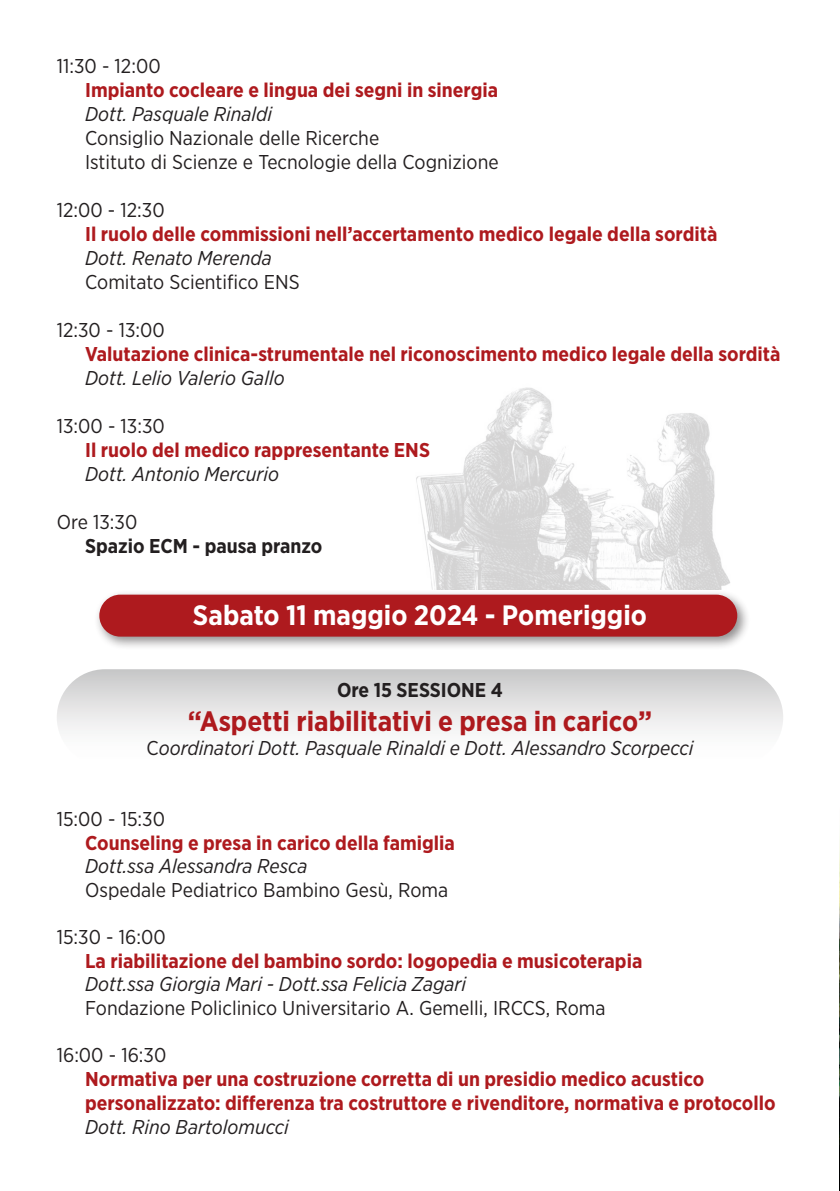
<style>
.page{position:relative;width:840px;height:1191px;background:#fff}
.page>*{position:absolute;margin:0;border:0;box-sizing:border-box;transform-origin:0 0}
.t1{font:700 28px "Gotham Narrow";color:#ae1a1e}
.t2{font:700 28px "Gotham Narrow";color:#fff}
.t3{font:700 20px/23.6px "Gotham Narrow";color:#ae1a1e}
.t4{font:20px/24px "Gotham Narrow";color:#231f20}
.t5{font:italic 20px "Gotham Narrow";color:#231f20}
.t6{font:700 20px "Gotham Narrow";color:#231f20}
.s1{font-style:normal}
</style>
<div class="page">
<img style="left:416px;top:387px;width:314px;height:202px">
<div style="left:57px;top:669px;width:725px;height:96px;background:linear-gradient(to bottom,#cbcbcc,#fff);border-radius:48px"></div>
<img style="left:839px;top:835px;width:1px;height:356px">
<div style="left:94px;top:589px;width:656px;height:61px;background:#231f20;opacity:.5"></div>
<div style="left:99px;top:594px;width:637px;height:42px;background:#ae1a1e;border-radius:21px"></div>
<p class="t4" style="left:57px;top:53px;width:105px">11:30 - 12:00</p>
<p class="t3" style="left:85px;top:78px;width:414px">Impianto cocleare e lingua dei segni in sinergia</p>
<p class="t5" style="left:85px;top:101px;width:188px">Dott. Pasquale Rinaldi</p>
<p class="t4" style="left:85px;top:125px;width:415px">Consiglio Nazionale delle Ricerche<br>Istituto di Scienze e Tecnologie della Cognizione</p>
<p class="t4" style="left:57px;top:197px;width:109px">12:00 - 12:30</p>
<p class="t3" style="left:85px;top:222px;width:633px">Il ruolo delle commissioni nell’accertamento medico legale della sordità</p>
<p class="t5" style="left:85px;top:245px;width:188px">Dott. Renato Merenda</p>
<p class="t4" style="left:85px;top:269px;width:216px">Comitato Scientifico ENS</p>
<p class="t4" style="left:57px;top:317px;width:109px">12:30 - 13:00</p>
<p class="t3" style="left:85px;top:342px;width:696px">Valutazione clinica-strumentale nel riconoscimento medico legale della sordità</p>
<p class="t5" style="left:85px;top:365px;width:201px">Dott. Lelio Valerio Gallo</p>
<p class="t4" style="left:57px;top:413px;width:109px">13:00 - 13:30</p>
<p class="t3" style="left:85px;top:438px;width:346px">Il ruolo del medico rappresentante ENS</p>
<p class="t5" style="left:85px;top:461px;width:195px">Dott. Antonio Mercurio</p>
<p class="t4" style="left:57px;top:509px;width:82px">Ore 13:30</p>
<p class="t6" style="left:85px;top:533px;width:239px">Spazio ECM - pausa pranzo</p>
<h1 class="t2" style="left:193px;top:597px;width:455px">Sabato 11 maggio 2024 - Pomeriggio</h1>
<p class="t6" style="left:337px;top:677px;width:167px">Ore 15 SESSIONE 4</p>
<h1 class="t1" style="left:188px;top:702px;width:466px">“Aspetti riabilitativi e presa in carico”</h1>
<p class="t5" style="left:146px;top:735px;width:548px"><span class="s1">C</span>oordinatori Dott. Pasquale Rinaldi e Dott. Alessandro Scorpecci</p>
<p class="t4" style="left:57px;top:806px;width:110px">15:00 - 15:30</p>
<p class="t3" style="left:85px;top:830px;width:371px">Counseling e presa in carico della famiglia</p>
<p class="t5" style="left:85px;top:854px;width:224px">Dott.ssa Alessandra Resca</p>
<p class="t4" style="left:85px;top:877px;width:364px">Ospedale Pediatrico Bambino Gesù, Roma</p>
<p class="t4" style="left:57px;top:924px;width:110px">15:30 - 16:00</p>
<p class="t3" style="left:85px;top:948px;width:558px">La riabilitazione del bambino sordo: logopedia e musicoterapia</p>
<p class="t5" style="left:85px;top:972px;width:382px">Dott.ssa Giorgia Mari - Dott.ssa Felicia Zagari</p>
<p class="t4" style="left:85px;top:995px;width:521px">Fondazione Policlinico Universitario A. Gemelli, IRCCS, Roma</p>
<p class="t4" style="left:57px;top:1042px;width:111px">16:00 - 16:30</p>
<p class="t3" style="left:85px;top:1066px;width:691px">Normativa per una costruzione corretta di un presidio medico acustico personalizzato: differenza tra costruttore e rivenditore, normativa e protocollo</p>
<p class="t5" style="left:85px;top:1114px;width:205px">Dott. Rino Bartolomucci</p>
</div>
